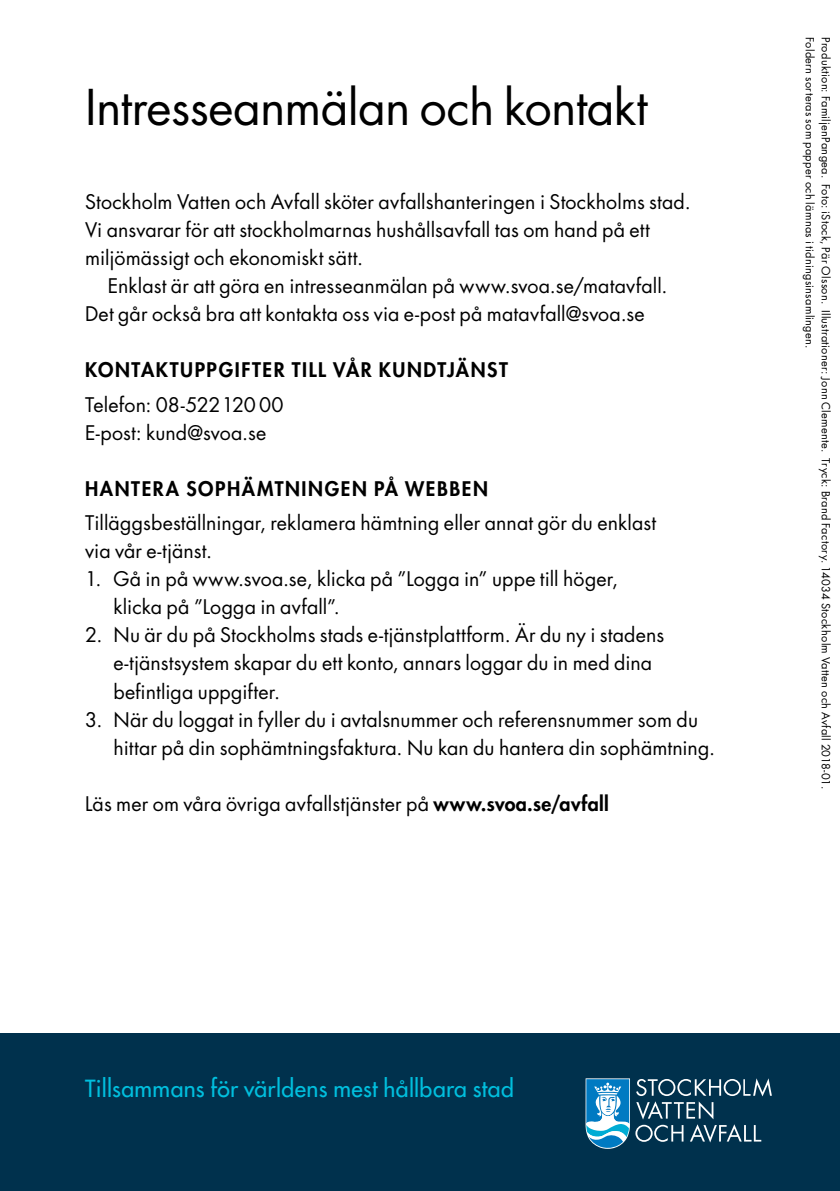
<style>
.page{position:relative;width:840px;height:1191px;background:#fff}
.page>*{position:absolute;margin:0;border:0;box-sizing:border-box;transform-origin:0 0}
.t1{font:48px "Futura Std";letter-spacing:-.01em;color:#000}
.t2{font:500 23px "Futura Std";letter-spacing:.015em;color:#00bfde}
.t3{font:19.6px/28px "Futura Std";letter-spacing:.005em;color:#000}
.t4{font:800 19.6px "Futura Std";letter-spacing:.08em;color:#000}
.t5{font:11px "Futura Std";letter-spacing:.025em;color:#000}
.s1{font-weight:800}
</style>
<div class="page">
<div style="left:0;top:1033px;width:839px;height:158px;background:#00314d"></div>
<svg style="left:635px;top:1078px;width:136px;height:64px"></svg>
<svg style="left:585px;top:1078px;width:44px;height:70px;background:#57a6cf"></svg>
<h1 class="t1" style="left:85px;top:76px;width:563px">Intresseanmälan och kontakt</h1>
<p class="t3" style="left:85px;top:188px;width:606px">Stockholm Vatten och Avfall sköter avfallshanteringen i Stockholms stad.<br>Vi ansvarar för att stockholmarnas hushållsavfall tas om hand på ett miljömässigt och ekonomiskt sätt.</p>
<p class="t3" style="left:85px;top:272px;width:583px;text-indent:23px">Enklast är att göra en intresseanmälan på www.svoa.se/matavfall.<br>Det går också bra att kontakta oss via e-post på matavfall@svoa.se</p>
<p class="t4" style="left:85px;top:357px;width:424px">KONTAKTUPPGIFTER TILL VÅR KUNDTJÄNST</p>
<p class="t3" style="left:85px;top:390px;width:200px">Telefon: 08-522120 00<br>E-post: kund@svoa.se</p>
<p class="t4" style="left:85px;top:476px;width:404px">HANTERA SOPHÄMTNINGEN PÅ WEBBEN</p>
<p class="t3" style="left:85px;top:509px;width:572px">Tilläggsbeställningar, reklamera hämtning eller annat gör du enklast via vår e-tjänst.</p>
<p class="t3" style="left:113px;top:565px;width:505px;text-indent:-28px">1. Gå in på www.svoa.se, klicka på ”Logga in” uppe till höger, klicka på ”Logga in avfall”.</p>
<p class="t3" style="left:113px;top:621px;width:552px;text-indent:-28px">2. Nu är du på Stockholms stads e-tjänstplattform. Är du ny i stadens e-tjänstsystem skapar du ett konto, annars loggar du in med dina befintliga uppgifter.</p>
<p class="t3" style="left:113px;top:705px;width:603px;text-indent:-28px">3. När du loggat in fyller du i avtalsnummer och referensnummer som du hittar på din sophämtningsfaktura. Nu kan du hantera din sophämtning.</p>
<p class="t3" style="left:85px;top:789px;width:525px">Läs mer om våra övriga avfallstjänster på <span class="s1">www.svoa.se/avfall</span></p>
<p class="t5" style="left:816px;top:37px;width:313px;rotate:90deg">Foldern sorteras som papper och lämnas i tidningsinsamlingen.</p>
<p class="t5" style="left:832px;top:37px;width:753px;rotate:90deg">Produktion: FamiljenPangea. Foto: iStock, Pär Olsson. Illustrationer: Jonn Clemente. Tryck: Brand Factory. 14034 Stockholm Vatten och Avfall 2018-01.</p>
<p class="t2" style="left:85px;top:1074px;width:430px">Tillsammans för världens mest hållbara stad</p>
</div>
